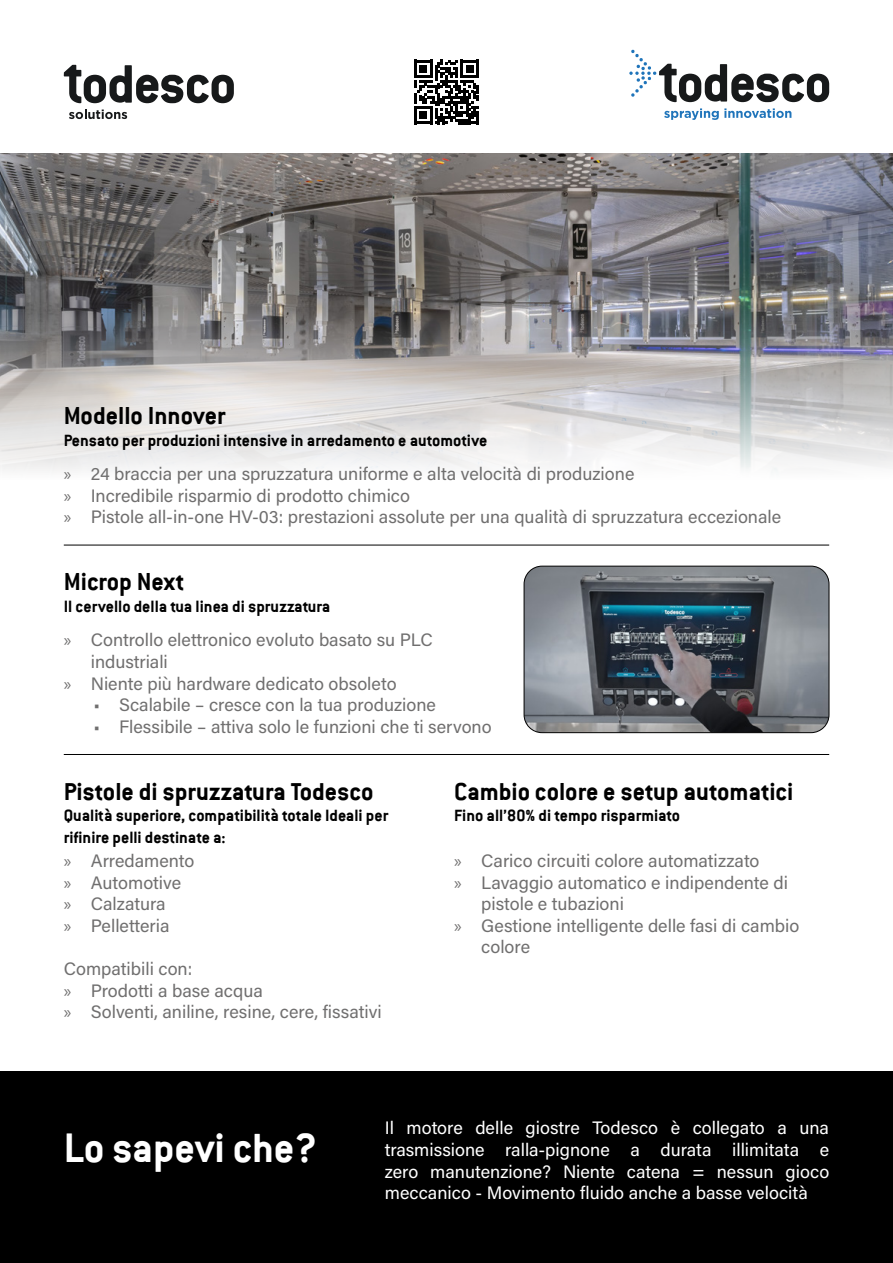
<style>
.page{position:relative;width:893px;height:1263px;background:#fff}
.page>*{position:absolute;margin:0;border:0;box-sizing:border-box;transform-origin:0 0}
.t1{font:45px "papermonsters 3";color:#fff}
.t2{font:27px "papermonsters 3";color:#000}
.t3{font:18px/21.6px "Acumin Pro";color:#706f6f}
.t4{font:18px/21.6px "papermonsters 3";color:#000}
.t5{font:18px/21.6px "Acumin Pro";color:#fff;text-align:justify}
.s1{font-family:"Myriad Pro"}
</style>
<div class="page">
<div style="left:0;top:1072px;width:893px;height:191px;background:#000"></div>
<svg style="left:64px;top:65px;width:170px;height:38px"></svg>
<svg style="left:69px;top:110px;width:58px;height:9px"></svg>
<svg style="left:414px;top:60px;width:65px;height:64px"></svg>
<img style="left:0;top:153px;width:893px;height:319px">
<hr style="left:64px;top:545px;width:765px;height:1px;background:#000">
<hr style="left:64px;top:754px;width:765px;height:1px;background:#000">
<img style="left:524px;top:566px;width:305px;height:167px">
<div style="left:524px;top:566px;width:305px;height:167px;border:1px solid #000;border-radius:18px"></div>
<svg style="left:629px;top:50px;width:200px;height:52px"></svg>
<svg style="left:664px;top:108px;width:127px;height:12px"></svg>
<h2 class="t2" style="left:64px;top:400px;width:163px">Modello Innover</h2>
<p class="t4" style="left:64px;top:429px;width:425px">Pensato per produzioni intensive in arredamento e automotive</p>
<p class="t3" style="left:64px;top:462px;width:719px"><span class="s1">»</span> 24 braccia per una spruzzatura uniforme e alta velocità di produzione<br><span class="s1">»</span> Incredibile risparmio di prodotto chimico<br><span class="s1">»</span> Pistole all-in-one HV-03: prestazioni assolute per una qualità di spruzzatura eccezionale</p>
<h2 class="t2" style="left:64px;top:566px;width:122px">Microp Next</h2>
<p class="t4" style="left:64px;top:595px;width:268px">Il cervello della tua linea di spruzzatura</p>
<p class="t3" style="left:64px;top:629px;width:371px"><span class="s1">»</span> Controllo elettronico evoluto basato su PLC</p>
<p class="t3" style="left:91px;top:650px;width:79px">industriali</p>
<p class="t3" style="left:64px;top:672px;width:334px"><span class="s1">»</span> Niente più hardware dedicato obsoleto</p>
<p class="t3" style="left:94px;top:693px;width:344px">• Scalabile – cresce con la tua produzione</p>
<p class="t3" style="left:94px;top:715px;width:400px">• Flessibile – attiva solo le funzioni che ti servono</p>
<h2 class="t2" style="left:64px;top:775px;width:311px">Pistole di spruzzatura Todesco</h2>
<p class="t4" style="left:64px;top:804px;width:326px">Qualità superiore, compatibilità totale Ideali per rifinire pelli destinate a:</p>
<p class="t3" style="left:64px;top:849px;width:132px"><span class="s1">»</span> Arredamento <span class="s1">»</span> Automotive<br><span class="s1">»</span> Calzatura<br><span class="s1">»</span> Pelletteria</p>
<p class="t3" style="left:64px;top:957px;width:320px">Compatibili con:<br><span class="s1">»</span> Prodotti a base acqua<br><span class="s1">»</span> Solventi, aniline, resine, cere, fissativi</p>
<h2 class="t2" style="left:454px;top:775px;width:341px">Cambio colore e setup automatici</h2>
<p class="t4" style="left:454px;top:804px;width:227px">Fino all’80% di tempo risparmiato</p>
<p class="t3" style="left:454px;top:849px;width:307px"><span class="s1">»</span> Carico circuiti colore automatizzato</p>
<p class="t3" style="left:454px;top:871px;width:335px"><span class="s1">»</span> Lavaggio automatico e indipendente di</p>
<p class="t3" style="left:481px;top:892px;width:144px">pistole e tubazioni</p>
<p class="t3" style="left:454px;top:914px;width:347px"><span class="s1">»</span> Gestione intelligente delle fasi di cambio</p>
<p class="t3" style="left:481px;top:935px;width:50px">colore</p>
<h1 class="t1" style="left:64px;top:1121px;width:255px">Lo sapevi che?</h1>
<p class="t5" style="left:385px;top:1116px;width:446px">Il motore delle giostre Todesco è collegato a una trasmissione ralla-pignone a durata illimitata e zero manutenzione? Niente catena = nessun gioco meccanico - Movimento fluido anche a basse velocità</p>
</div>
